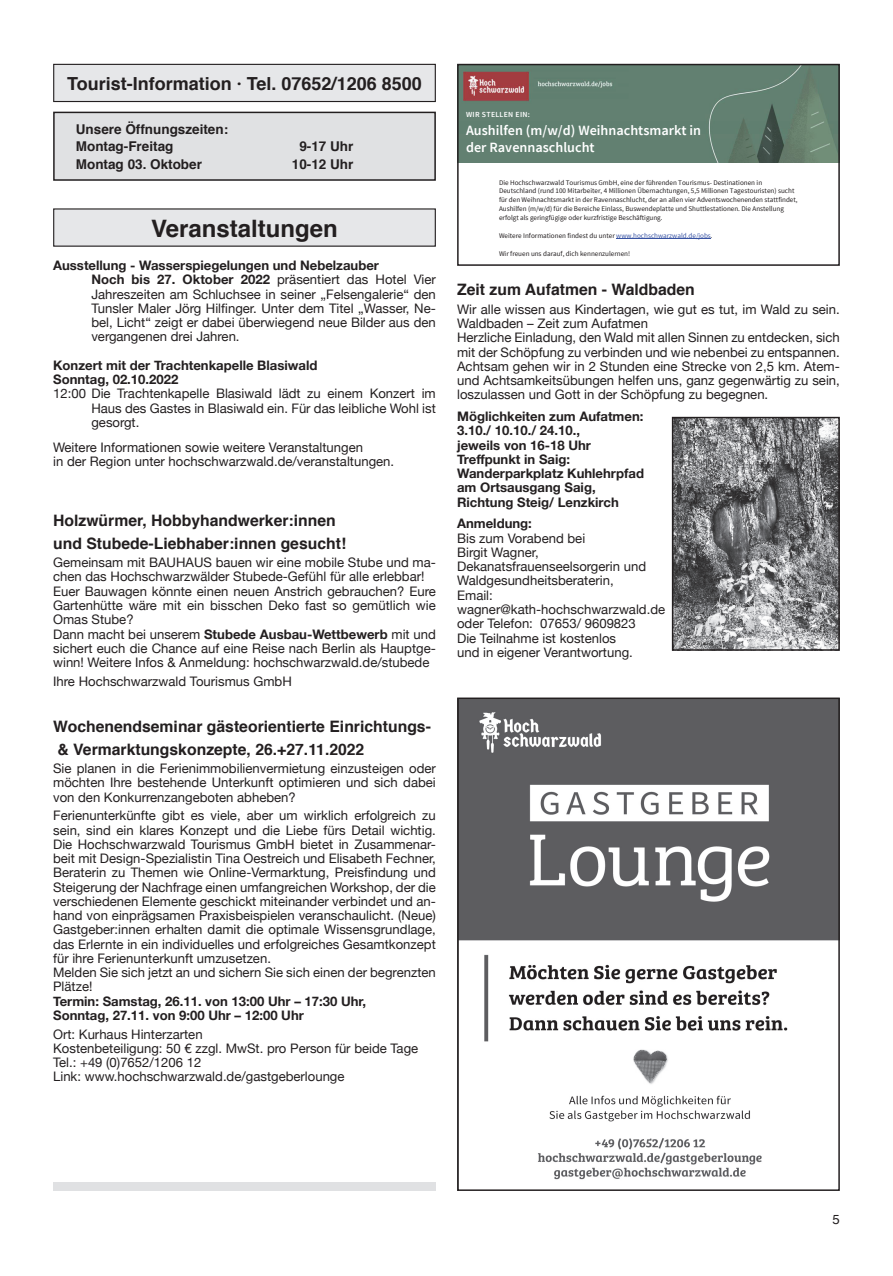
<style>
.page{position:relative;width:893px;height:1276px;background:#fff}
.page>*{position:absolute;margin:0;border:0;box-sizing:border-box;transform-origin:0 0}
.t1{font:700 24px "Helvetica";color:#231f20}
.t2{font:700 18px "Helvetica";color:#231f20}
.t3{font:700 15.75px/22.2px "Helvetica";color:#231f20}
.t4{font:600 14.1px/17.9px "Source Sans Pro";color:#fff}
.t5{font:700 13.5px/17.7px "Helvetica";color:#231f20}
.t6{font:13.2px/14.2px "Helvetica Neue";color:#231f20}
.t7{font:700 13.2px/14.2px "Helvetica Neue";color:#231f20}
.t8{font:13.2px "Helvetica";color:#231f20}
.t9{font:600 7.8px "Source Sans Pro";letter-spacing:.04em;color:#fff}
.t10{font:7.05px/8.9px "Source Sans Pro";color:#231f20}
.s1{font-weight:700}
.s2{color:#3853a3}
</style>
<div class="page">
<div style="left:53px;top:1182px;width:383px;height:9px;background:#e0e1e3"></div>
<div style="left:54px;top:64px;width:381px;height:37px;background:#e6e7e9"></div>
<div style="left:53px;top:64px;width:383px;height:38px;border:1px solid #231f20"></div>
<div style="left:54px;top:112px;width:381px;height:68px;background:#e0e1e3"></div>
<div style="left:53px;top:112px;width:383px;height:69px;border:2px solid #231f20"></div>
<div style="left:54px;top:209px;width:381px;height:37px;background:#e6e7e9"></div>
<img style="left:460px;top:700px;width:377px;height:480px">
<div style="left:457px;top:697px;width:383px;height:494px;border:2px solid #231f20"></div>
<img style="left:460px;top:67px;width:377px;height:96px">
<hr style="left:616px;top:238px;width:95px;height:1px;background:#3853a3">
<div style="left:457px;top:64px;width:383px;height:202px;border:2px solid #231f20"></div>
<img style="left:675px;top:420px;width:162px;height:228px">
<div style="left:672px;top:417px;width:168px;height:234px;border:2px solid #231f20"></div>
<h2 class="t2" style="left:67px;top:69px;width:356px">Tourist-Information · Tel. 07652/1206 8500</h2>
<p class="t5" style="left:76px;top:120px;width:154px">Unsere Öffnungszeiten:<br>Montag-Freitag</p>
<p class="t5" style="left:299px;top:138px;width:56px">9-17 Uhr</p>
<p class="t5" style="left:76px;top:156px;width:128px">Montag 03. Oktober</p>
<p class="t5" style="left:292px;top:156px;width:63px">10-12 Uhr</p>
<h1 class="t1" style="left:151px;top:209px;width:188px">Veranstaltungen</h1>
<p class="t6" style="left:91px;top:258px;width:346px;text-indent:-38px"><span class="s1">Ausstellung - Wasserspiegelungen und Nebelzauber<br>Noch bis 27. Oktober 2022</span> präsentiert das Hotel Vier Jahreszeiten am Schluchsee in seiner „Felsengalerie“ den Tunsler Maler Jörg Hilfinger. Unter dem Titel „Wasser, Ne&shy;bel, Licht“ zeigt er dabei überwiegend neue Bilder aus den vergangenen drei Jahren.</p>
<p class="t7" style="left:53px;top:358px;width:266px">Konzert mit der Trachtenkapelle Blasiwald<br>Sonntag, 02.10.2022</p>
<p class="t6" style="left:91px;top:386px;width:346px;text-align:justify;text-indent:-38px">12:00 Die Trachtenkapelle Blasiwald lädt zu einem Konzert im Haus des Gastes in Blasiwald ein. Für das leibliche Wohl ist gesorgt.</p>
<p class="t6" style="left:53px;top:440px;width:343px">Weitere Informationen sowie weitere Veranstaltungen<br>in der Region unter hochschwarzwald.de/veranstaltungen.</p>
<p class="t3" style="left:53px;top:510px;width:295px">Holzwürmer, Hobbyhandwerker:innen und Stubede-Liebhaber:innen gesucht!</p>
<p class="t6" style="left:53px;top:555px;width:384px">Gemeinsam mit BAUHAUS bauen wir eine mobile Stube und ma&shy;chen das Hochschwarzwälder Stubede-Gefühl für alle erlebbar!<br>Euer Bauwagen könnte einen neuen Anstrich gebrauchen? Eure Gartenhütte wäre mit ein bisschen Deko fast so gemütlich wie Omas Stube?<br>Dann macht bei unserem <span class="s1">Stubede Ausbau-Wettbewerb</span> mit und sichert euch die Chance auf eine Reise nach Berlin als Hauptge&shy;winn! Weitere Infos &amp; Anmeldung: hochschwarzwald.de/stubede</p>
<p class="t6" style="left:53px;top:674px;width:240px">Ihre Hochschwarzwald Tourismus GmbH</p>
<p class="t3" style="left:53px;top:716px;width:379px">Wochenendseminar gästeorientierte Einrichtungs-&amp; Vermarktungskonzepte, 26.+27.11.2022</p>
<p class="t6" style="left:53px;top:761px;width:384px;text-align:justify">Sie planen in die Ferienimmobilienvermietung einzusteigen oder möchten Ihre bestehende Unterkunft optimieren und sich dabei von den Konkurrenzangeboten abheben?</p>
<p class="t6" style="left:53px;top:808px;width:384px">Ferienunterkünfte gibt es viele, aber um wirklich erfolgreich zu sein, sind ein klares Konzept und die Liebe fürs Detail wichtig.<br>Die Hochschwarzwald Tourismus GmbH bietet in Zusammenar&shy;beit mit Design-Spezialistin Tina Oestreich und Elisabeth Fechner, Beraterin zu Themen wie Online-Vermarktung, Preisfindung und Steigerung der Nachfrage einen umfangreichen Workshop, der die verschiedenen Elemente geschickt miteinander verbindet und an&shy;hand von einprägsamen Praxisbeispielen veranschaulicht. (Neue)<br>Gastgeber:innen erhalten damit die optimale Wissensgrundlage, das Erlernte in ein individuelles und erfolgreiches Gesamtkonzept für ihre Ferienunterkunft umzusetzen.<br>Melden Sie sich jetzt an und sichern Sie sich einen der begrenzten Plätze!</p>
<p class="t7" style="left:53px;top:993px;width:314px">Termin: Samstag, 26.11. von 13:00 Uhr – 17:30 Uhr,<br>Sonntag, 27.11. von 9:00 Uhr – 12:00 Uhr</p>
<p class="t6" style="left:53px;top:1026px;width:367px">Ort: Kurhaus Hinterzarten<br>Kostenbeteiligung: 50 € zzgl. MwSt. pro Person für beide Tage Tel.: +49 (0)7652/1206 12<br>Link: www.hochschwarzwald.de/gastgeberlounge</p>
<p class="t9" style="left:466px;top:109px;width:66px">WIR STELLEN EIN:</p>
<p class="t4" style="left:466px;top:121px;width:237px">Aushilfen (m/w/d) Weihnachtsmarkt in der Ravennaschlucht</p>
<p class="t10" style="left:499px;top:178px;width:300px">Die Hochschwarzwald Tourismus GmbH, eine der führenden Tourismus- Destinationen in Deutschland (rund 100 Mitarbeiter, 4 Millionen Übernachtungen, 5,5 Millionen Tagestouristen) sucht für den Weihnachtsmarkt in der Ravennaschlucht, der an allen vier Adventswochenenden stattfindet, Aushilfen (m/w/d) für die Bereiche Einlass, Buswendeplatte und Shuttlestationen. Die Anstellung erfolgt als geringfügige oder kurzfristige Beschäftigung.</p>
<p class="t10" style="left:499px;top:231px;width:215px">Weitere Informationen findest du unter <span class="s2">www.hochschwarzwald.de/jobs</span>.</p>
<p class="t10" style="left:499px;top:249px;width:133px">Wir freuen uns darauf, dich kennenzulernen!</p>
<p class="t3" style="left:457px;top:279px;width:239px">Zeit zum Aufatmen - Waldbaden</p>
<p class="t6" style="left:457px;top:302px;width:384px">Wir alle wissen aus Kindertagen, wie gut es tut, im Wald zu sein.<br>Waldbaden – Zeit zum Aufatmen<br>Herzliche Einladung, den Wald mit allen Sinnen zu entdecken, sich mit der Schöpfung zu verbinden und wie nebenbei zu entspannen.<br>Achtsam gehen wir in 2 Stunden eine Strecke von 2,5 km. Atem&shy;und Achtsamkeitsübungen helfen uns, ganz gegenwärtig zu sein, loszulassen und Gott in der Schöpfung zu begegnen.</p>
<p class="t7" style="left:457px;top:409px;width:188px">Möglichkeiten zum Aufatmen:<br>3.10./ 10.10./ 24.10.,<br>jeweils von 16-18 Uhr<br>Treffpunkt in Saig:<br>Wanderparkplatz Kuhlehrpfad am Ortsausgang Saig,<br>Richtung Steig/ Lenzkirch</p>
<p class="t7" style="left:457px;top:516px;width:76px">Anmeldung:</p>
<p class="t6" style="left:457px;top:531px;width:210px">Bis zum Vorabend bei<br>Birgit Wagner,<br>Dekanatsfrauenseelsorgerin und<br>Waldgesundheitsberaterin,<br>Email: wagner@kath-hochschwarzwald.de oder Telefon: 07653/ 9609823<br>Die Teilnahme ist kostenlos<br>und in eigener Verantwortung.</p>
<p class="t8" style="left:832px;top:1208px;width:9px">5</p>
</div>
